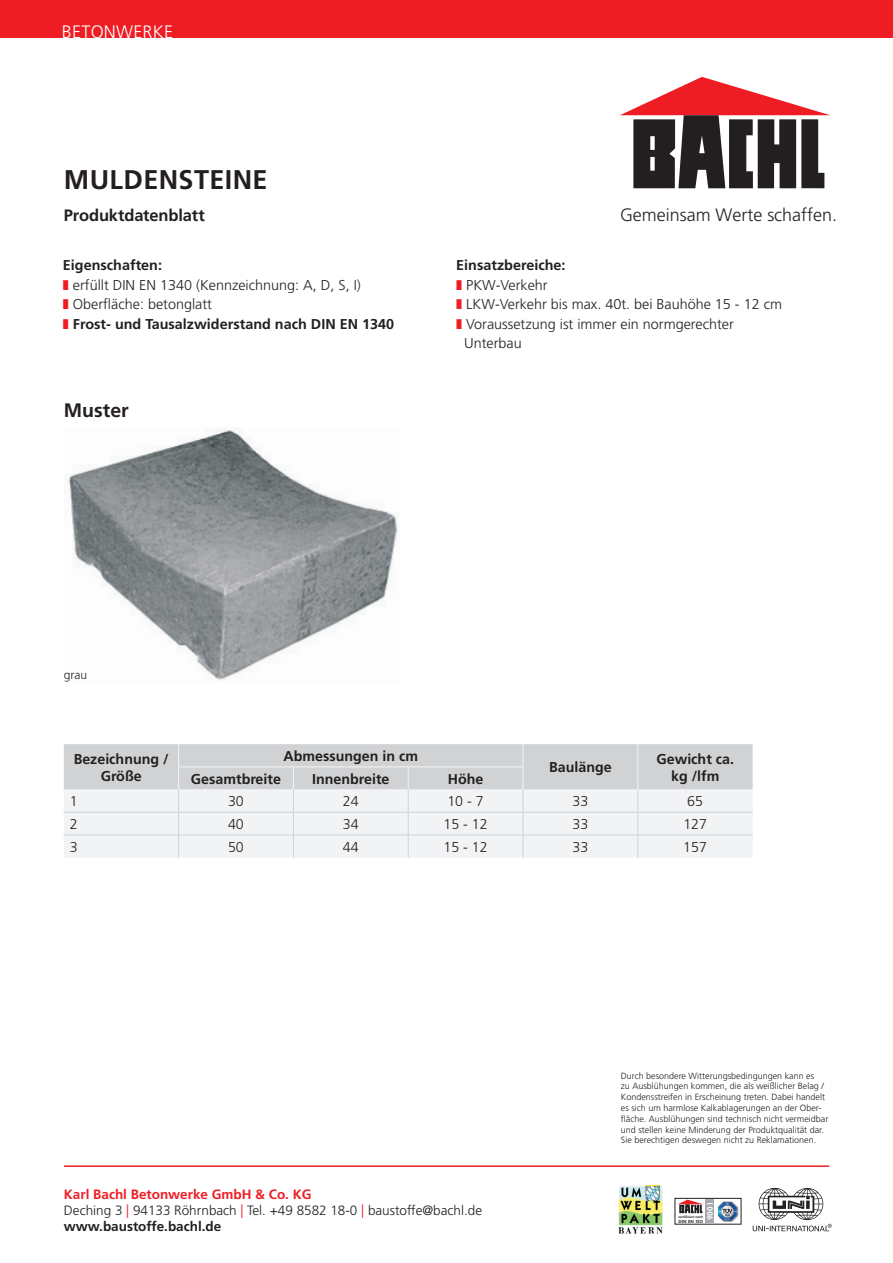
<style>
.page{position:relative;width:893px;height:1263px;background:#fff}
.page>*{position:absolute;margin:0;border:0;box-sizing:border-box;transform-origin:0 0}
.t1{font:700 27px "Frutiger CE";letter-spacing:.015em;color:#231f20}
.t2{font:700 19.5px "Frutiger CE";color:#231f20}
.t3{font:300 18px "Frutiger CE";letter-spacing:.015em;color:#fff}
.t4{font:300 17.85px "Frutiger CE";color:#231f20}
.t5{font:700 16.5px "Frutiger CE";letter-spacing:-.01em;color:#231f20}
.t6{font:300 14.25px/19.5px "Frutiger CE";color:#231f20}
.t7{font:700 14.25px/17.1px "Frutiger CE";color:#231f20;text-align:center}
.t8{font:300 13.5px/16.2px "Frutiger CE";color:#231f20}
.t9{font:300 12px "Frutiger CE";color:#231f20}
.t10{font:300 9px/10.8px "Frutiger CE";color:#231f20}
.t11{font:800 7.5px "Futura BT";color:#fff}
.t12{font:800 4.2px "Futura BT";color:#231f20}
.t13{font:800 3.3px "Futura BT";color:#231f20}
.s1{font-weight:700;color:#ee1d23}
.s2{color:#ee1d23}
.s3{font-weight:700}
</style>
<div class="page">
<div style="left:0;top:0;width:893px;height:38px;background:#ee1d23"></div>
<svg style="left:620px;top:77px;width:210px;height:111px"></svg>
<img style="left:618px;top:1186px;width:45px;height:48px">
<img style="left:752px;top:1187px;width:80px;height:45px">
<img style="left:718px;top:1202px;width:21px;height:20px">
<svg style="left:678px;top:1200px;width:25px;height:13px"></svg>
<div style="left:706px;top:1199px;width:8px;height:24px;background:#a8a9ad"></div>
<div style="left:675px;top:1198px;width:66px;height:26px;border:1px solid #231f20"></div>
<hr style="left:64px;top:1165px;width:765px;height:2px;background:#ee1d23">
<img style="left:68px;top:428px;width:330px;height:252px">
<svg style="left:64px;top:744px;width:689px;height:114px"></svg>
<h3 class="t3" style="left:62px;top:22px;width:113px">BETONWERKE</h3>
<h1 class="t1" style="left:64px;top:163px;width:205px">MULDENSTEINE</h1>
<h3 class="t5" style="left:64px;top:205px;width:142px">Produktdatenblatt</h3>
<h3 class="t7" style="left:63px;top:257px;width:101px">Eigenschaften:</h3>
<h3 class="t6" style="left:73px;top:275px;width:289px">erfüllt DIN EN 1340 (Kennzeichnung: A, D, S, I)<br>Oberfläche: betonglatt</h3>
<h3 class="t7" style="left:73px;top:315px;width:323px">Frost- und Tausalzwiderstand nach DIN EN 1340</h3>
<h2 class="t2" style="left:64px;top:398px;width:66px">Muster</h2>
<h3 class="t4" style="left:620px;top:204px;width:218px">Gemeinsam Werte schaffen.</h3>
<h3 class="t7" style="left:456px;top:257px;width:111px">Einsatzbereiche:</h3>
<h3 class="t6" style="left:464px;top:275px;width:319px">PKW-Verkehr<br>LKW-Verkehr bis max. 40t. bei Bauhöhe 15 - 12 cm<br>Voraussetzung ist immer ein normgerechter<br>Unterbau</h3>
<h3 class="t9" style="left:64px;top:668px;width:25px">grau</h3>
<h3 class="t7" style="left:74px;top:750px;width:97px">Bezeichnung /<br>Größe</h3>
<h3 class="t7" style="left:283px;top:747px;width:136px">Abmessungen in cm</h3>
<h3 class="t7" style="left:656px;top:750px;width:79px">Gewicht ca.</h3>
<h3 class="t7" style="left:549px;top:759px;width:64px">Baulänge</h3>
<h3 class="t7" style="left:191px;top:770px;width:92px">Gesamtbreite</h3>
<h3 class="t7" style="left:312px;top:770px;width:79px">Innenbreite</h3>
<h3 class="t7" style="left:448px;top:770px;width:37px">Höhe</h3>
<h3 class="t7" style="left:671px;top:767px;width:50px">kg /lfm</h3>
<h3 class="t6" style="left:70px;top:791px;width:9px">1</h3>
<h3 class="t6" style="left:228px;top:791px;width:17px">30</h3>
<h3 class="t6" style="left:343px;top:791px;width:17px">24</h3>
<h3 class="t6" style="left:447px;top:791px;width:38px">10 - 7</h3>
<h3 class="t6" style="left:572px;top:791px;width:17px">33</h3>
<h3 class="t6" style="left:687px;top:791px;width:17px">65</h3>
<h3 class="t6" style="left:70px;top:814px;width:9px">2</h3>
<h3 class="t6" style="left:228px;top:814px;width:17px">40</h3>
<h3 class="t6" style="left:343px;top:814px;width:17px">34</h3>
<h3 class="t6" style="left:443px;top:814px;width:46px">15 - 12</h3>
<h3 class="t6" style="left:572px;top:814px;width:17px">33</h3>
<h3 class="t6" style="left:683px;top:814px;width:25px">127</h3>
<h3 class="t6" style="left:70px;top:837px;width:9px">3</h3>
<h3 class="t6" style="left:228px;top:837px;width:17px">50</h3>
<h3 class="t6" style="left:343px;top:837px;width:17px">44</h3>
<h3 class="t6" style="left:443px;top:837px;width:46px">15 - 12</h3>
<h3 class="t6" style="left:572px;top:837px;width:17px">33</h3>
<h3 class="t6" style="left:683px;top:837px;width:25px">157</h3>
<h3 class="t8" style="left:64px;top:1186px;width:420px"><span class="s1">Karl Bachl Betonwerke GmbH &amp; Co. KG<br></span>Deching 3 <span class="s2">|</span> 94133 Röhrnbach <span class="s2">|</span> Tel. +49 8582 18-0 <span class="s2">|</span> baustoffe@bachl.de <span class="s3">www.baustoffe.bachl.de</span></h3>
<p class="t10" style="left:621px;top:1070px;width:209px">Durch besondere Witterungsbedingungen kann es<br>zu Ausblühungen kommen, die als weißlicher Belag / Kondensstreifen in Erscheinung treten. Dabei handelt es sich um harmlose Kalkablagerungen an der Ober&shy;fläche. Ausblühungen sind technisch nicht vermeidbar und stellen keine Minderung der Produktqualität dar.<br>Sie berechtigen deswegen nicht zu Reklamationen.</p>
<p class="t11" style="left:705px;top:1220px;width:20px;rotate:-90deg">9001</p>
<p class="t13" style="left:678px;top:1214px;width:26px">zertifiziert nach</p>
<p class="t12" style="left:678px;top:1218px;width:26px">DIN EN ISO</p>
</div>
